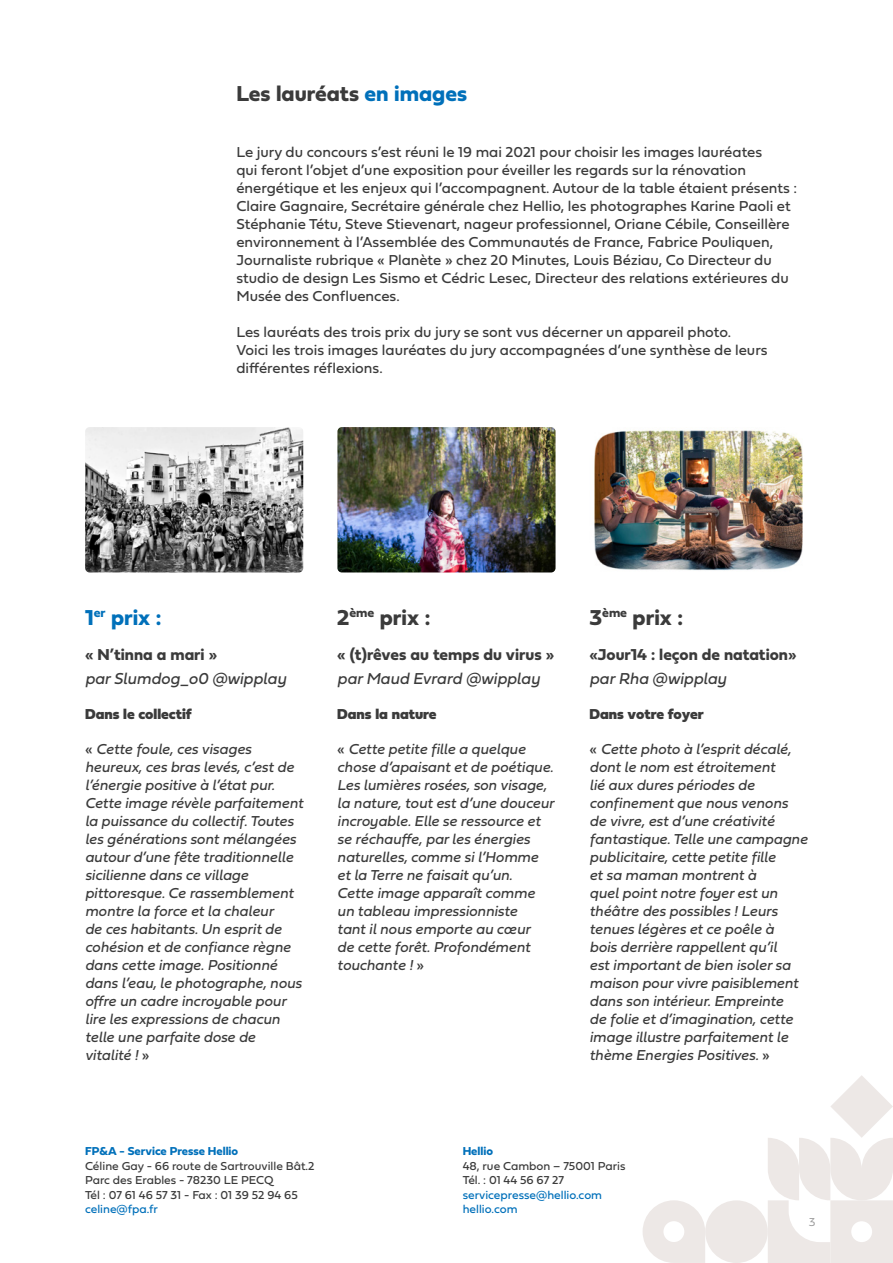
<style>
.page{position:relative;width:893px;height:1263px;background:#fff}
.page>*{position:absolute;margin:0;border:0;box-sizing:border-box;transform-origin:0 0}
.retrait_coll{font:22.5px "Fieldwork Geo Bold";color:#3b3b3b}
.retrait_coll-2{font:22.5px "Fieldwork Geo Bold";color:#0070ba}
.retrait_coll-3{font:16.5px "Fieldwork Geo Bold";color:#3b3b3b}
.retrait_coll-4{font:italic 16.5px "Fieldwork";color:#3b3b3b}
.retrait_coll-5{font:italic 15px/18px "Fieldwork";color:#3b3b3b}
.retrait_coll-6{font:15px/18px "Fieldwork Geo Regular";color:#3b3b3b}
.retrait_coll-7{font:15px "Fieldwork Geo Black";color:#3b3b3b}
.t1{font:12px/14.4px "Fieldwork Geo Regular";color:#3b3b3b}
.t2{font:12px/14.4px "Fieldwork Geo Regular";color:#0070ba}
.t3{font:12px "Fieldwork Geo Bold";color:#0070ba}
.t4{font:12px "Fieldwork Geo Light";color:#9d9d9d}
.s1{color:#0070ba}
.s2{font-family:"Fieldwork Geo Regular";font-style:normal}
</style>
<div class="page">
<svg style="left:643px;top:1200px;width:62px;height:63px"></svg>
<svg style="left:768px;top:1075px;width:125px;height:188px"></svg>
<div style="left:705px;top:1200px;width:63px;height:63px;background:#ede8e6;border-radius:50%"></div>
<img style="left:85px;top:427px;width:218px;height:145px">
<img style="left:337px;top:427px;width:218px;height:145px">
<img style="left:594px;top:430px;width:209px;height:141px">
<p class="retrait_coll" style="left:236px;top:75px;width:232px">Les lauréats <span class="s1">en images</span></p>
<p class="retrait_coll-6" style="left:236px;top:142px;width:562px">Le jury du concours s’est réuni le 19 mai 2021 pour choisir les images lauréates<br>qui feront l’objet d’une exposition pour éveiller les regards sur la rénovation énergétique et les enjeux qui l’accompagnent. Autour de la table étaient présents :<br>Claire Gagnaire, Secrétaire générale chez Hellio, les photographes Karine Paoli et Stéphanie Tétu, Steve Stievenart, nageur professionnel, Oriane Cébile, Conseillère environnement à l’Assemblée des Communautés de France, Fabrice Pouliquen, Journaliste rubrique « Planète » chez 20 Minutes, Louis Béziau, Co Directeur du studio de design Les Sismo et Cédric Lesec, Directeur des relations extérieures du Musée des Confluences.</p>
<p class="retrait_coll-6" style="left:236px;top:322px;width:496px">Les lauréats des trois prix du jury se sont vus décerner un appareil photo.</p>
<p class="retrait_coll-6" style="left:236px;top:340px;width:533px">Voici les trois images lauréates du jury accompagnées d’une synthèse de leurs différentes réflexions.</p>
<p class="retrait_coll-2" style="left:85px;top:599px;width:78px">1<sup>er</sup> prix :</p>
<p class="retrait_coll-3" style="left:85px;top:641px;width:134px">« N’tinna a mari »</p>
<p class="retrait_coll-4" style="left:85px;top:665px;width:203px">par Slumdog_o0 @wipplay</p>
<p class="retrait_coll-7" style="left:85px;top:700px;width:108px">Dans le collectif</p>
<p class="retrait_coll-5" style="left:85px;top:739px;width:220px"><span class="s2">«</span> Cette foule, ces visages heureux, ces bras levés, c’est de l’énergie positive à l’état pur.<br>Cette image révèle parfaitement la puissance du collectif. Toutes les générations sont mélangées autour d’une fête traditionnelle sicilienne dans ce village pittoresque. Ce rassemblement montre la force et la chaleur<br>de ces habitants. Un esprit de cohésion et de confiance règne dans cette image. Positionné dans l’eau, le photographe, nous offre un cadre incroyable pour lire les expressions de chacun telle une parfaite dose de vitalité ! <span class="s2">»</span></p>
<p class="retrait_coll" style="left:337px;top:599px;width:95px">2<sup>ème</sup> prix :</p>
<p class="retrait_coll-3" style="left:337px;top:641px;width:218px">« (t)rêves au temps du virus »</p>
<p class="retrait_coll-4" style="left:337px;top:665px;width:204px">par Maud Evrard @wipplay</p>
<p class="retrait_coll-7" style="left:337px;top:700px;width:101px">Dans la nature</p>
<p class="retrait_coll-5" style="left:337px;top:739px;width:219px"><span class="s2">«</span> Cette petite fille a quelque chose d’apaisant et de poétique.<br>Les lumières rosées, son visage, la nature, tout est d’une douceur incroyable. Elle se ressource et se réchauffe, par les énergies naturelles, comme si l’Homme et la Terre ne faisait qu’un.<br>Cette image apparaît comme un tableau impressionniste<br>tant il nous emporte au cœur<br>de cette forêt. Profondément touchante ! <span class="s2">»</span></p>
<p class="retrait_coll" style="left:589px;top:599px;width:95px">3<sup>ème</sup> prix :</p>
<p class="retrait_coll-3" style="left:589px;top:641px;width:209px">«Jour14 : leçon de natation»</p>
<p class="retrait_coll-4" style="left:589px;top:665px;width:139px">par Rha @wipplay</p>
<p class="retrait_coll-7" style="left:589px;top:700px;width:116px">Dans votre foyer</p>
<p class="retrait_coll-5" style="left:589px;top:739px;width:220px"><span class="s2">«</span> Cette photo à l’esprit décalé, dont le nom est étroitement<br>lié aux dures périodes de confinement que nous venons de vivre, est d’une créativité fantastique. Telle une campagne publicitaire, cette petite fille<br>et sa maman montrent à<br>quel point notre foyer est un théâtre des possibles ! Leurs tenues légères et ce poêle à<br>bois derrière rappellent qu’il<br>est important de bien isoler sa maison pour vivre paisiblement dans son intérieur. Empreinte<br>de folie et d’imagination, cette image illustre parfaitement le thème Energies Positives. <span class="s2">»</span></p>
<p class="t3" style="left:85px;top:1142px;width:155px">FP&amp;A - Service Presse Hellio</p>
<p class="t1" style="left:85px;top:1158px;width:231px">Céline Gay - 66 route de Sartrouville Bât.2<br>Parc des Erables - 78230 LE PECQ<br>Tél : 07 61 46 57 31 - Fax : 01 39 52 94 65</p>
<p class="t2" style="left:85px;top:1201px;width:74px">celine@fpa.fr</p>
<p class="t3" style="left:463px;top:1142px;width:32px">Hellio</p>
<p class="t1" style="left:463px;top:1158px;width:164px">48, rue Cambon – 75001 Paris<br>Tél. : 01 44 56 67 27</p>
<p class="t2" style="left:463px;top:1187px;width:141px">servicepresse@hellio.com hellio.com</p>
<p class="t4" style="left:809px;top:1213px;width:8px">3</p>
</div>
